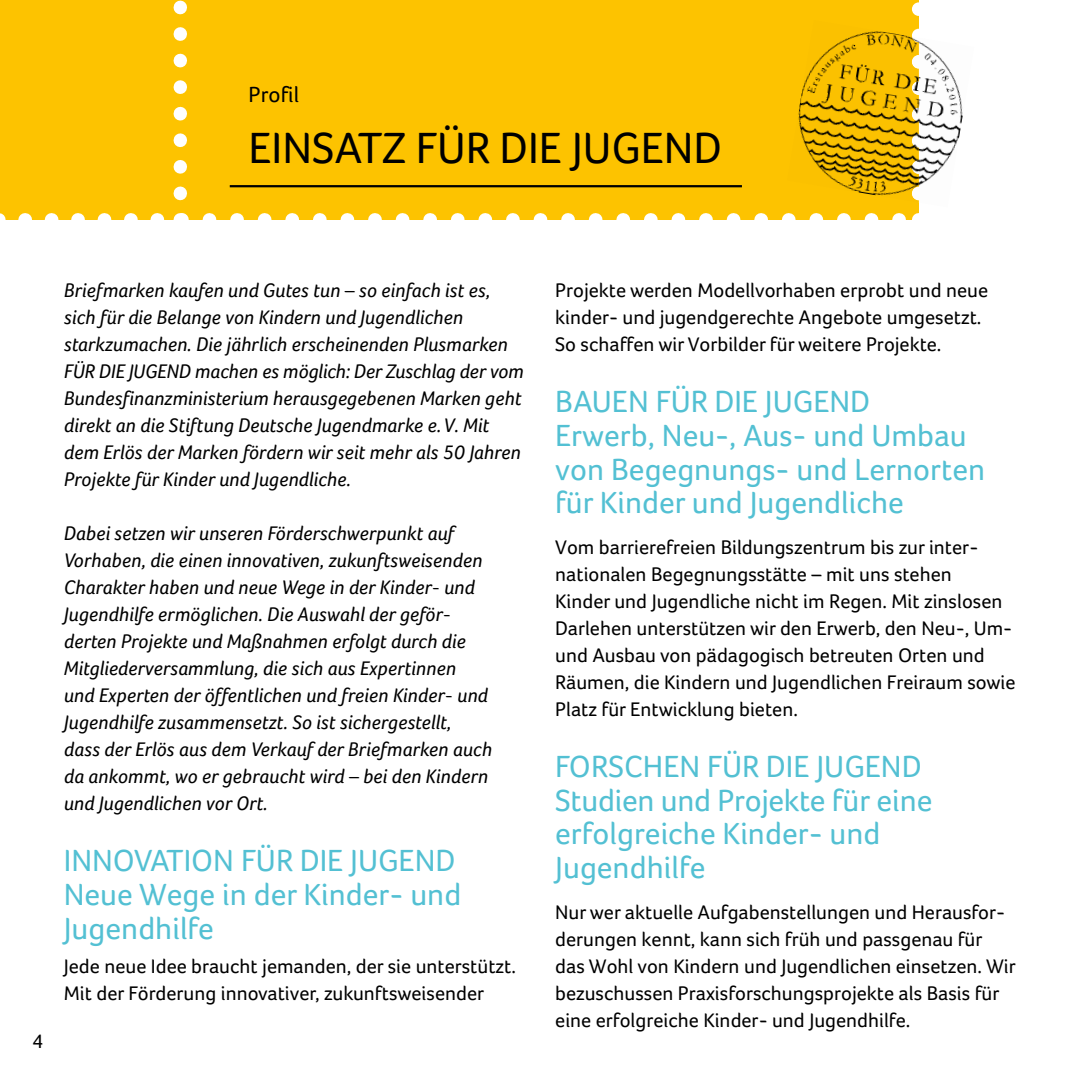
<style>
.page{position:relative;width:1085px;height:1085px;background:#fff}
.page>*{position:absolute;margin:0;border:0;box-sizing:border-box;transform-origin:0 0}
.t1{font:45px "Foco";color:#000}
.t2{font:31.5px/33.8px "Foco";color:#53c0d3}
.t3{font:22.5px "Foco";color:#000}
.t4{font:italic 20.25px/27px "Foco";color:#000}
.t5{font:20.25px/27px "Foco";color:#000}
</style>
<div class="page">
<div style="left:0;top:0;width:918px;height:220px;background:#fdc300"></div>
<svg style="left:911px;top:0;width:8px;height:29px"></svg>
<svg style="left:0;top:213px;width:904px;height:7px"></svg>
<svg style="left:173px;top:0;width:14px;height:193px"></svg>
<hr style="left:230px;top:185px;width:511px;height:2px;background:#000">
<img style="left:918px;top:44px;width:45px;height:163px">
<img style="left:798px;top:20px;width:120px;height:181px">
<img style="left:911px;top:37px;width:14px;height:163px">
<p class="t3" style="left:248px;top:82px;width:52px">Profil</p>
<h1 class="t1" style="left:248px;top:121px;width:475px">EINSATZ FÜR DIE JUGEND</h1>
<p class="t5" style="left:32px;top:1027px;width:13px">4</p>
<p class="t4" style="left:64px;top:277px;width:461px">Briefmarken kaufen und Gutes tun – so einfach ist es, sich für die Belange von Kindern und Jugendlichen<br>stark zumachen. Die jährlich erscheinenden Plusmarken FÜR DIE JUGEND machen es möglich: Der Zuschlag der vom Bundesfinanzministerium herausgegebenen Marken geht direkt an die Stiftung Deutsche Jugendmarke e.V. Mit dem Erlös der Marken fördern wir seit mehr als 50 Jahren Projekte für Kinder und Jugendliche.</p>
<p class="t4" style="left:64px;top:520px;width:429px">Dabei setzen wir unseren Förderschwerpunkt auf Vorhaben, die einen innovativen, zukunftsweisenden Charakter haben und neue Wege in der Kinder- und Jugendhilfe ermöglichen. Die Auswahl der geför&shy;derten Projekte und Maßnahmen erfolgt durch die Mitgliederversammlung, die sich aus Expertinnen<br>und Experten der öffentlichen und freien Kinder- und Jugendhilfe zusammensetzt. So ist sichergestellt, dass der Erlös aus dem Verkauf der Briefmarken auch da ankommt, wo er gebraucht wird – bei den Kindern und Jugendlichen vor Ort.</p>
<h2 class="t2" style="left:64px;top:843px;width:399px">INNOVATION FÜR DIE JUGEND<br>Neue Wege in der Kinder- und<br>Jugendhilfe</h2>
<p class="t5" style="left:64px;top:952px;width:453px">Jede neue Idee braucht jemanden, der sie unterstützt.<br>Mit der Förderung innovativer, zukunftsweisender</p>
<p class="t5" style="left:555px;top:277px;width:434px">Projekte werden Modellvorhaben erprobt und neue kinder- und jugendgerechte Angebote umgesetzt.<br>So schaffen wir Vorbilder für weitere Projekte.</p>
<h2 class="t2" style="left:555px;top:384px;width:431px">BAUEN FÜR DIE JUGEND<br>Erwerb, Neu-, Aus- und Umbau von Begegnungs- und Lernorten für Kinder und Jugendliche</h2>
<p class="t5" style="left:555px;top:533px;width:462px">Vom barrierefreien Bildungszentrum bis zur inter&shy;nationalen Begegnungsstätte – mit uns stehen<br>Kinder und Jugendliche nicht im Regen. Mit zinslosen Darlehen unterstützen wir den Erwerb, den Neu-, Um&shy;und Ausbau von pädagogisch betreuten Orten und Räumen, die Kindern und Ju gend lichen Freiraum sowie Platz für Entwicklung bieten.</p>
<h2 class="t2" style="left:555px;top:749px;width:379px">FORSCHEN FÜR DIE JUGEND<br>Studien und Projekte für eine erfolgreiche Kinder- und<br>Jugendhilfe</h2>
<p class="t5" style="left:555px;top:898px;width:462px">Nur wer aktuelle Aufgabenstellungen und Herausfor&shy;derungen kennt, kann sich früh und passgenau für das Wohl von Kindern und Jugendlichen einsetzen. Wir bezuschussen Praxisforschungsprojekte als Basis für eine erfolgreiche Kinder- und Jugendhilfe.</p>
</div>
